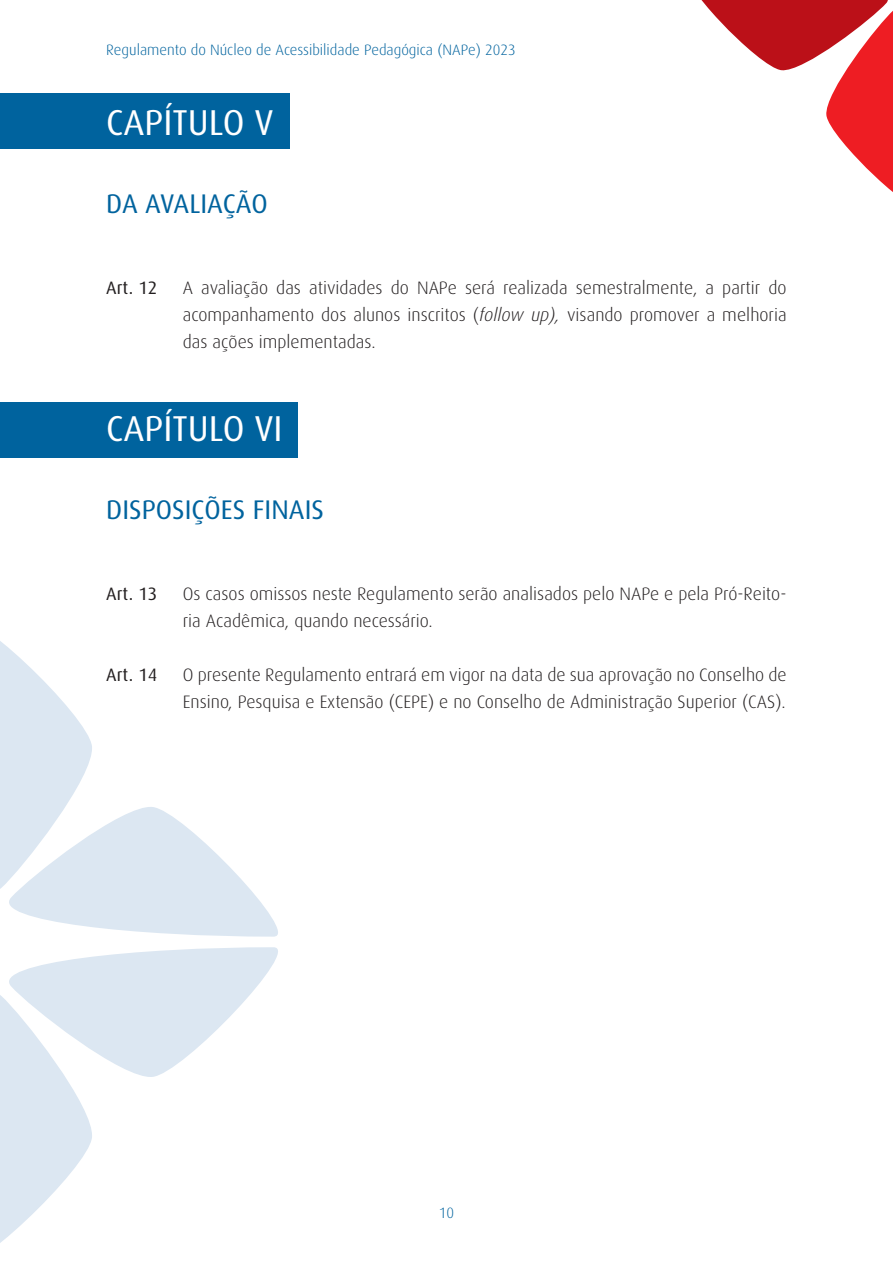
<style>
.page{position:relative;width:893px;height:1263px;background:#fff}
.page>*{position:absolute;margin:0;border:0;box-sizing:border-box;transform-origin:0 0}
.capitulo{font:36px "Dax";color:#fff}
.capitulo-2{font:27px "Dax";color:#00639e}
.texto{font:300 18px/27px "Dax";color:#231f20}
.texto-2{font:18px "Dax";color:#231f20}
.t1{font:300 15px "Dax";color:#00639e}
.s1{font-style:italic}
</style>
<div class="page">
<svg style="left:0;top:641px;width:278px;height:296px"></svg>
<svg style="left:0;top:947px;width:278px;height:296px"></svg>
<svg style="left:701px;top:0;width:192px;height:192px"></svg>
<div style="left:0;top:402px;width:298px;height:55px;background:#00639e"></div>
<div style="left:0;top:94px;width:289px;height:55px;background:#00639e"></div>
<p class="t1" style="left:106px;top:42px;width:411px">Regulamento do Núcleo de Acessibilidade Pedagógica (NAPe) 2023</p>
<p class="capitulo" style="left:106px;top:102px;width:169px">CAPÍTULO V</p>
<p class="capitulo-2" style="left:106px;top:188px;width:163px">DA AVALIAÇÃO</p>
<p class="texto-2" style="left:106px;top:277px;width:53px">Art. 12</p>
<p class="texto" style="left:183px;top:274px;width:605px;text-align:justify">A avaliação das atividades do NAPe será realizada semestralmente, a partir do acompanhamento dos alunos inscritos (<span class="s1">follow up),</span> visando promover a melhoria das ações implementadas.</p>
<p class="capitulo" style="left:106px;top:408px;width:178px">CAPÍTULO VI</p>
<p class="capitulo-2" style="left:106px;top:494px;width:219px">DISPOSIÇÕES FINAIS</p>
<p class="texto-2" style="left:106px;top:583px;width:53px">Art. 13</p>
<p class="texto" style="left:183px;top:580px;width:605px">Os casos omissos neste Regulamento serão analisados pelo NAPe e pela Pró-Reito&shy;ria Acadêmica, quando necessário.</p>
<p class="texto-2" style="left:106px;top:664px;width:53px">Art. 14</p>
<p class="texto" style="left:183px;top:661px;width:605px">O presente Regulamento entrará em vigor na data de sua aprovação no Conselho de<br>Ensino, Pesquisa e Extensão (CEPE) e no Conselho de Administração Superior (CAS).</p>
<p class="t1" style="left:439px;top:1205px;width:17px">10</p>
</div>
